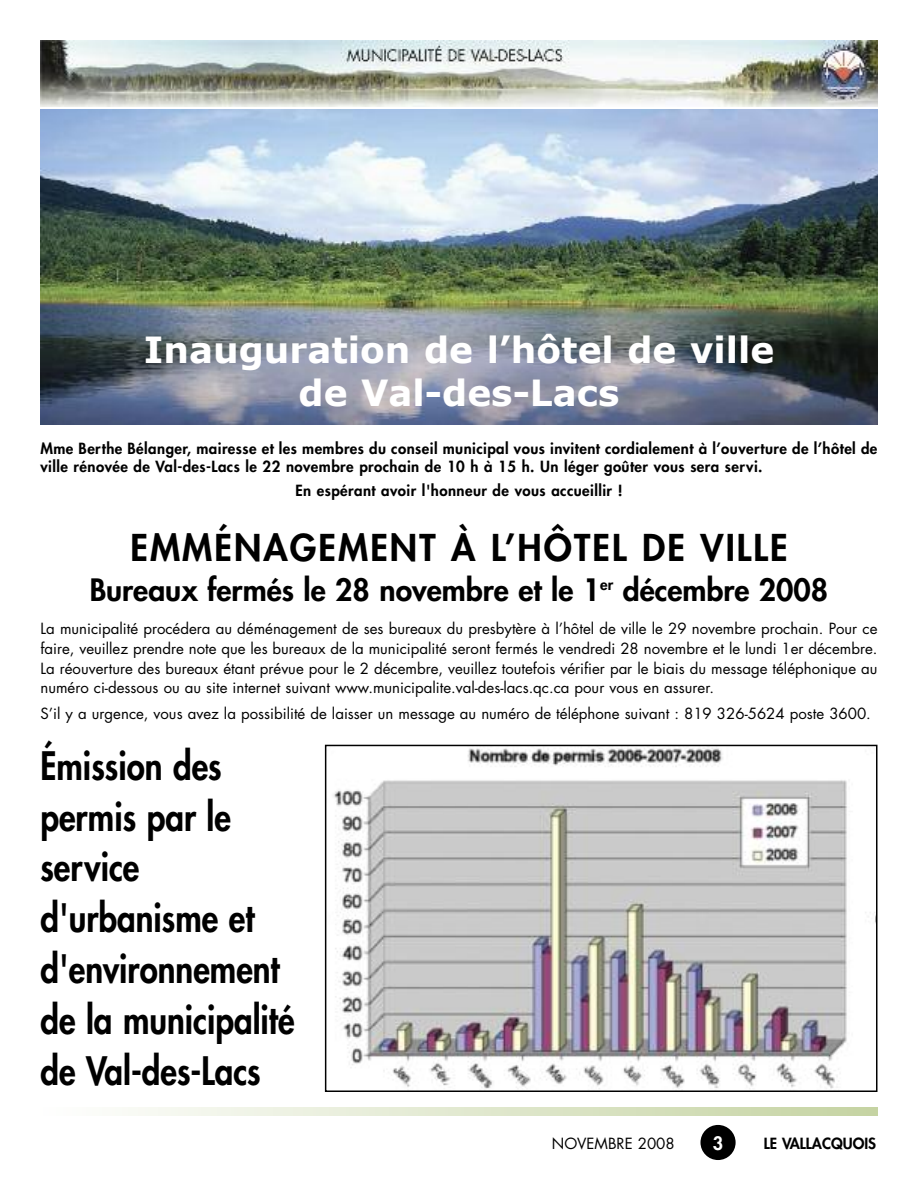
<style>
.page{position:relative;width:918px;height:1188px;background:#fff}
.page>*{position:absolute;margin:0;border:0;box-sizing:border-box;transform-origin:0 0}
.t1{font:800 38.1px/50.8px "Futura";color:#000;scale:.86 1}
.t2{font:700 36px/43.2px "Verdana";color:#fff;text-align:center}
.t3{font:800 36px "Futura";letter-spacing:.06em;color:#000}
.t4{font:800 30px "Futura";color:#000}
.t5{font:800 18px "Futura";color:#fff}
.t6{font:15px/19.6px "Futura";color:#000;text-align:justify}
.t7{font:800 15px/18px "Futura";letter-spacing:.03em;color:#000}
.t8{font:800 15px "Futura";color:#000}
</style>
<div class="page">
<img style="left:40px;top:110px;width:838px;height:314px">
<svg style="left:40px;top:106px;width:838px;height:4px"></svg>
<img style="left:40px;top:40px;width:838px;height:66px">
<div style="left:700px;top:1125px;width:36px;height:35px;background:#000;border-radius:50%"></div>
<svg style="left:128px;top:1108px;width:750px;height:8px;background:#dee6cb"></svg>
<img style="left:333px;top:748px;width:538px;height:341px">
<div style="left:325px;top:745px;width:552px;height:347px;border:2px solid #000"></div>
<h2 class="t2" style="left:144px;top:327px;width:632px">inauguration de l’hôtel de ville de val-des-lacs</h2>
<p class="t7" style="left:40px;top:441px;width:838px">Mme Berthe Bélanger, mairesse et les membres du conseil municipal vous invitent cordialement à l’ouverture de l’hôtel de ville rénovée de Val-des-Lacs le 22 novembre prochain de 10 h à 15 h. Un léger goûter vous sera servi.</p>
<p class="t7" style="left:295px;top:483px;width:329px">En espérant avoir l'honneur de vous accueillir !</p>
<h2 class="t3" style="left:130px;top:530px;width:659px">EMMÉNAGEMENT À L’HÔTEL DE VILLE</h2>
<h3 class="t4" style="left:90px;top:576px;width:740px">Bureaux fermés le 28 novembre et le 1<sup>er</sup> décembre 2008</h3>
<p class="t6" style="left:40px;top:620px;width:839px">La municipalité procédera au déménagement de ses bureaux du presbytère à l’hôtel de ville le 29 novembre prochain. Pour ce faire, veuillez prendre note que les bureaux de la municipalité seront fermés le vendredi 28 novembre et le lundi 1er décembre.<br>La réouverture des bureaux étant prévue pour le 2 décembre, veuillez toutefois vérifier par le biais du message téléphonique au numéro ci-dessous ou au site internet suivant www.municipalite.val-des-lacs.qc.ca pour vous en assurer.</p>
<p class="t6" style="left:40px;top:705px;width:832px">S’il y a urgence, vous avez la possibilité de laisser un message au numéro de téléphone suivant : 819 326-5624 poste 3600.</p>
<h1 class="t1" style="left:40px;top:743px;width:297px">Émission des permis par le service d'urbanisme et d'environnement de la municipalité de Val-des-Lacs</h1>
<p class="t6" style="left:552px;top:1135px;width:124px">NOVEMBRE 2008</p>
<p class="t5" style="left:713px;top:1135px;width:12px">3</p>
<p class="t8" style="left:764px;top:1136px;width:114px">LE VALLACQUOIS</p>
</div>
